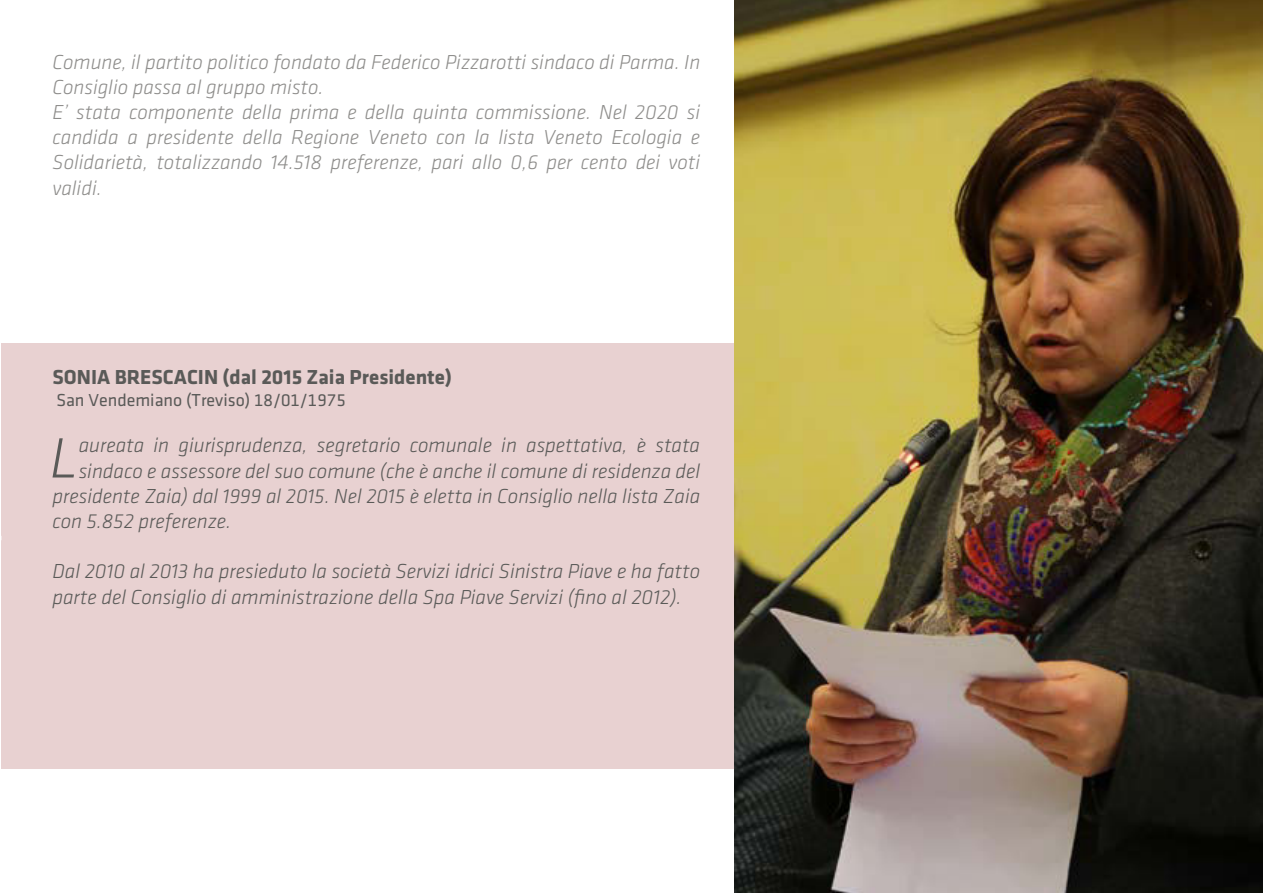
<style>
.page{position:relative;width:1263px;height:893px;background:#fff}
.page>*{position:absolute;margin:0;border:0;box-sizing:border-box;transform-origin:0 0}
.t1{font:italic 300 58.8px "Klavika";color:#5a5a58}
.t2{font:italic 300 21px/25.2px "Klavika";color:#5a5a58}
.t3{font:italic 300 21px/25.2px "Klavika";color:#8e8d8b}
.t4{font:700 21px "Klavika";color:#5a5a58}
.t5{font:18px "Klavika Regular TF";color:#5a5a58}
</style>
<div class="page">
<div style="left:1px;top:344px;width:946px;height:425px;background:#e8d1d1"></div>
<img style="left:734px;top:0;width:529px;height:893px">
<p class="t3" style="left:53px;top:51px;width:649px">Comune, il partito politico fondato da Federico Pizzarotti sindaco di Parma. In Consiglio passa al gruppo misto.<br>E’ stata componente della prima e della quinta commissione. Nel 2020 si candida a presidente della Regione Veneto con la lista Veneto Ecologia e Solidarietà, totalizzando 14.518 preferenze, pari allo 0,6 per cento dei voti validi.</p>
<p class="t4" style="left:53px;top:369px;width:401px">SONIA BRESCACIN (dal 2015 Zaia Presidente)</p>
<p class="t5" style="left:56px;top:393px;width:291px">San Vendemiano (Treviso) 18/01/1975</p>
<h1 class="t1" style="left:50px;top:437px;width:30px">L</h1>
<p class="t2" style="left:79px;top:435px;width:623px">aureata in giurisprudenza, segretario comunale in aspettativa, è stata</p>
<p class="t2" style="left:79px;top:460px;width:623px">sindaco e assessore del suo comune (che è anche il comune di residenza del</p>
<p class="t2" style="left:53px;top:485px;width:649px">presidente Zaia) dal 1999 al 2015. Nel 2015 è eletta in Consiglio nella lista Zaia</p>
<p class="t2" style="left:53px;top:510px;width:180px">con 5.852 preferenze.</p>
<p class="t2" style="left:53px;top:561px;width:649px">Dal 2010 al 2013 ha presieduto la società Servizi idrici Sinistra Piave e ha fatto parte del Consiglio di amministrazione della Spa Piave Servizi (fino al 2012).</p>
</div>
